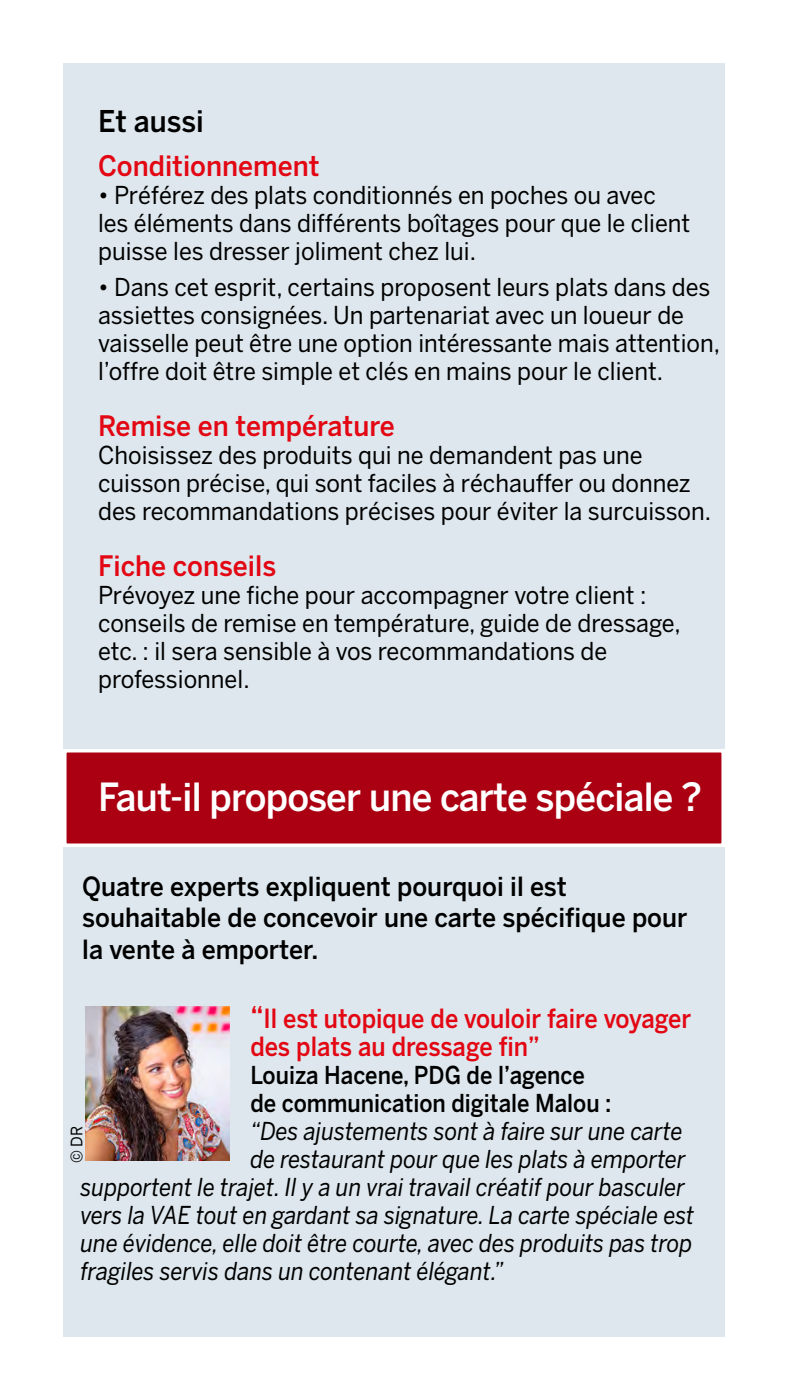
<style>
.page{position:relative;width:788px;height:1400px;background:#fff}
.page>*{position:absolute;margin:0;border:0;box-sizing:border-box;transform-origin:0 0}
.Texte_courant{font:500 38.5px "Benton Sans";letter-spacing:-.02em;color:#fff;scale:.95 1}
.Texte_courant-2{font:500 29.75px "Benton Sans";color:#000;scale:.95 1}
.Texte_courant-3{font:500 28px "Benton Sans";color:#e30613;scale:.95 1}
.Texte_courant-4{font:500 26.25px/31.5px "Benton Sans";color:#000;scale:.95 1}
.Texte_courant-5{font:500 26.25px/28px "Benton Sans";color:#e30613;scale:.9 1}
.Texte_courant-6{font:24.5px/28px "Benton Sans";color:#000;scale:.95 1}
.Texte_courant-7{font:italic 24.5px "Benton Sans";color:#000;scale:.9 1}
.Texte_courant-8{font:500 24.5px/28px "Benton Sans";color:#000;scale:.9 1}
.Texte_courant-9{font:15.75px "Benton Sans";color:#000;scale:.95 1}
.s1{font-size:29.75px}
</style>
<div class="page">
<div style="left:63px;top:63px;width:661px;height:1274px;background:#dde7ed"></div>
<div style="left:63px;top:749px;width:661px;height:98px;background:#ab0012;border:4px solid #fff"></div>
<img style="left:86px;top:1006px;width:143px;height:154px">
<p class="Texte_courant-2" style="left:98px;top:103px;width:113px">Et aussi</p>
<p class="Texte_courant-3" style="left:98px;top:149px;width:235px">Conditionnement</p>
<p class="Texte_courant-6" style="left:98px;top:180px;width:625px">• Préférez des plats conditionnés en poches ou avec les éléments dans différents boîtages pour que le client puisse les dresser joliment chez lui.</p>
<p class="Texte_courant-6" style="left:98px;top:273px;width:656px">• Dans cet esprit, certains proposent leurs plats dans des assiettes consignées. Un partenariat avec un loueur de vaisselle peut être une option intéressante mais attention, l’offre doit être simple et clés en mains pour le client.</p>
<p class="Texte_courant-3" style="left:98px;top:410px;width:314px">Remise en température</p>
<p class="Texte_courant-6" style="left:98px;top:441px;width:646px">Choisissez des produits qui ne demandent pas une cuisson précise, qui sont faciles à réchauffer ou donnez des recommandations précises pour éviter la surcuisson.</p>
<p class="Texte_courant-3" style="left:98px;top:550px;width:189px">Fiche conseils</p>
<p class="Texte_courant-6" style="left:98px;top:581px;width:614px">Prévoyez une fiche pour accompagner votre client : conseils de remise en température, guide de dressage, etc. : il sera sensible à vos recommandations de professionnel.</p>
<p class="Texte_courant" style="left:98px;top:774px;width:637px">Faut-il proposer une carte spéciale ?</p>
<p class="Texte_courant-4" style="left:82px;top:870px;width:638px">Quatre experts expliquent pourquoi il est souhaitable de concevoir une carte spécifique pour la vente à emporter.</p>
<p class="Texte_courant-5" style="left:250px;top:1004px;width:491px"><span class="s1">“</span>Il est utopique de vouloir faire voyager des plats au dressage fin”</p>
<p class="Texte_courant-8" style="left:250px;top:1061px;width:403px">Louiza Hacene, PDG de l’agence de communication digitale Malou :</p>
<p class="Texte_courant-7" style="left:250px;top:1117px;width:482px">“Des ajustements sont à faire sur une carte</p>
<p class="Texte_courant-7" style="left:250px;top:1145px;width:485px">de restaurant pour que les plats à emporter</p>
<p class="Texte_courant-7" style="left:81px;top:1173px;width:673px">supportent le trajet. Il y a un vrai travail créatif pour basculer</p>
<p class="Texte_courant-7" style="left:81px;top:1201px;width:683px">vers la VAE tout en gardant sa signature. La carte spéciale est</p>
<p class="Texte_courant-7" style="left:81px;top:1229px;width:681px">une évidence, elle doit être courte, avec des produits pas trop</p>
<p class="Texte_courant-7" style="left:81px;top:1257px;width:472px">fragiles servis dans un contenant élégant.”</p>
<p class="Texte_courant-9" style="left:67px;top:1163px;width:41px;rotate:-90deg">© DR</p>
</div>
